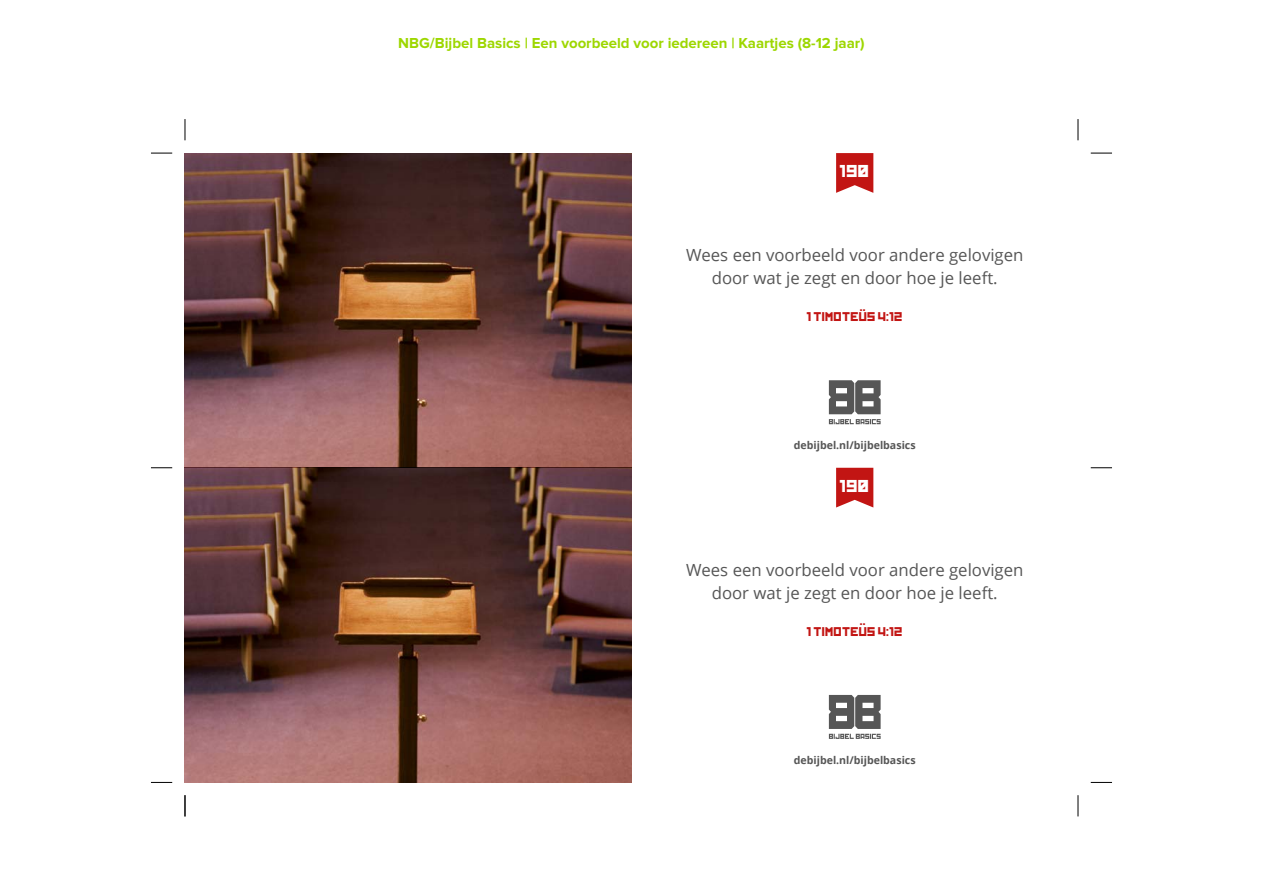
<style>
.page{position:relative;width:1263px;height:893px;background:#fff}
.page>*{position:absolute;margin:0;border:0;box-sizing:border-box;transform-origin:0 0}
.t1{font:16.8px/23px "Open Sans";color:#565656;text-align:center}
.t2{font:16.35px "Kremlin";color:#fff}
.t3{font:700 15px "Proxima Nova";color:#9dd700}
.t4{font:12px "Kremlin";color:#c21513}
.t5{font:700 10.65px "Open Sans";color:#565656}
</style>
<div class="page">
<img style="left:185px;top:153px;width:446px;height:315px">
<svg style="left:836px;top:153px;width:37px;height:40px"></svg>
<svg style="left:829px;top:380px;width:52px;height:44px"></svg>
<svg style="left:185px;top:468px;width:446px;height:314px;background:#6e453f"></svg>
<svg style="left:836px;top:468px;width:37px;height:39px"></svg>
<svg style="left:829px;top:695px;width:52px;height:44px"></svg>
<svg style="left:151px;top:153px;width:21px;height:1px"></svg>
<svg style="left:1090px;top:153px;width:22px;height:1px"></svg>
<svg style="left:151px;top:467px;width:21px;height:1px"></svg>
<svg style="left:1090px;top:467px;width:22px;height:2px"></svg>
<svg style="left:151px;top:782px;width:21px;height:1px"></svg>
<svg style="left:1090px;top:782px;width:22px;height:1px"></svg>
<svg style="left:185px;top:119px;width:1px;height:21px"></svg>
<svg style="left:185px;top:795px;width:1px;height:21px"></svg>
<svg style="left:1078px;top:119px;width:1px;height:21px"></svg>
<svg style="left:1078px;top:795px;width:1px;height:21px"></svg>
<p class="t3" style="left:398px;top:37px;width:468px">NBG/Bijbel Basics | Een voorbeeld voor iedereen | Kaartjes (8-12 jaar)</p>
<p class="t2" style="left:840px;top:165px;width:31px">190</p>
<p class="t1" style="left:686px;top:243px;width:339px">Wees een voorbeeld voor andere gelovigen door wat je zegt en door hoe je leeft.</p>
<p class="t4" style="left:807px;top:312px;width:98px">1 TIMOTEUS 4:12</p>
<p class="t4" style="left:860px;top:302px;width:7px">..</p>
<p class="t5" style="left:794px;top:438px;width:123px">debijbel.nl/bijbelbasics</p>
<p class="t2" style="left:840px;top:480px;width:31px">190</p>
<p class="t1" style="left:686px;top:557px;width:339px">Wees een voorbeeld voor andere gelovigen door wat je zegt en door hoe je leeft.</p>
<p class="t4" style="left:807px;top:627px;width:98px">1 TIMOTEUS 4:12</p>
<p class="t4" style="left:860px;top:617px;width:7px">..</p>
<p class="t5" style="left:794px;top:753px;width:123px">debijbel.nl/bijbelbasics</p>
</div>
